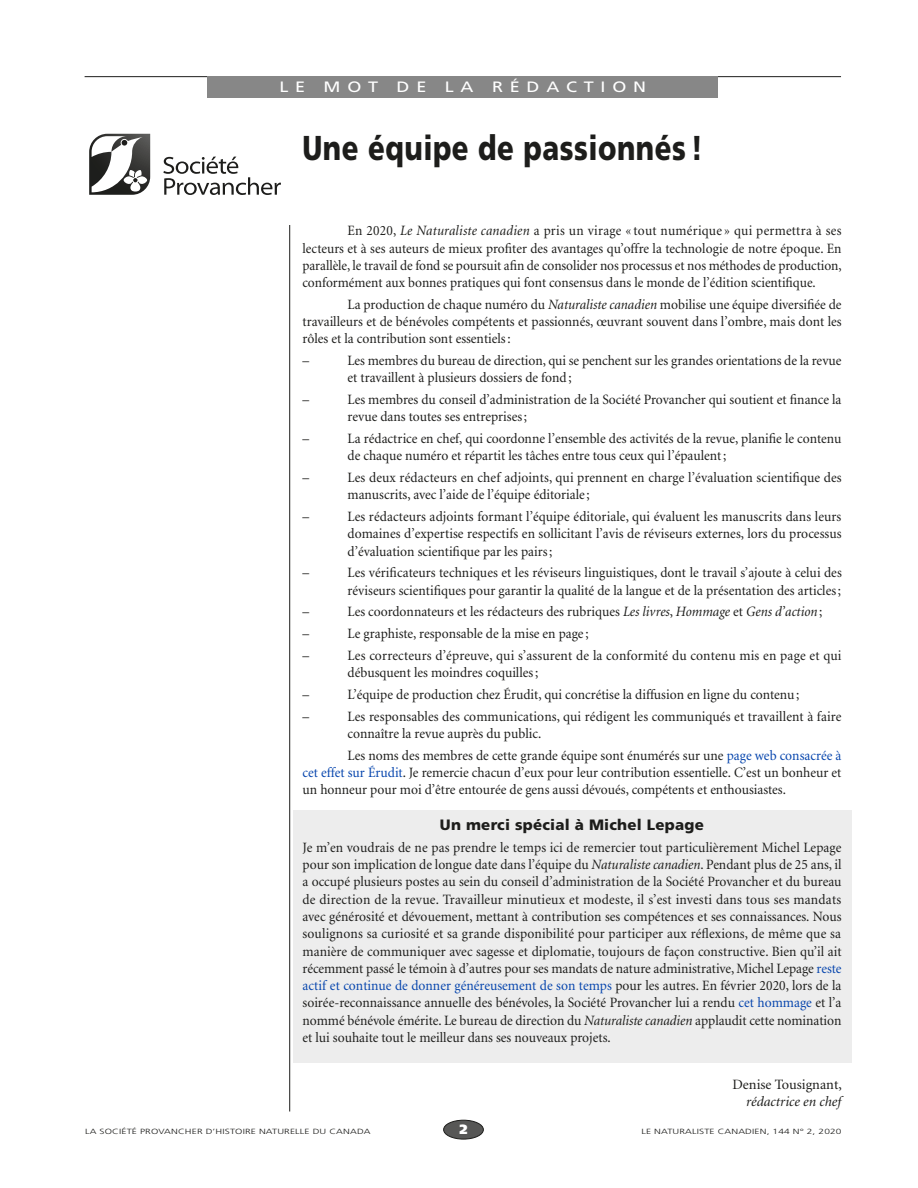
<style>
.page{position:relative;width:918px;height:1188px;background:#fff}
.page>*{position:absolute;margin:0;border:0;box-sizing:border-box;transform-origin:0 0}
.t1{font:900 34.5px "Frutiger";letter-spacing:.02em;color:#1d1d1b;scale:.8 1}
.t2{font:900 15px "Frutiger";letter-spacing:.015em;color:#1d1d1b}
.t3{font:15px "Frutiger";letter-spacing:.375em;color:#fff;scale:1.2 1}
.t4{font:14.25px/17.2px "Minion";color:#1d1d1b;scale:.95 1}
.t5{font:14.25px/17.2px "Minion";color:#1d1d1b;text-align:justify;scale:.94 1}
.t6{font:14.25px "Minion";color:#1d1d1b}
.t7{font:italic 14.25px "Minion";color:#1d1d1b}
.t8{font:900 13.5px "Frutiger";color:#fff}
.t9{font:300 7.5px "Frutiger";letter-spacing:.015em;color:#1d1d1b;scale:1.35 1}
.s1{font-style:italic}
.s2{color:#0645ad}
</style>
<div class="page">
<div style="left:444px;top:1120px;width:39px;height:19px;background:#575756;border-radius:50%"></div>
<div style="left:443px;top:1120px;width:41px;height:19px;border:1px solid #1d1d1b;border-radius:50%"></div>
<hr style="left:85px;top:76px;width:756px;height:1px;background:#1d1d1b">
<div style="left:208px;top:76px;width:510px;height:22px;background:#878787"></div>
<svg style="left:89px;top:134px;width:61px;height:61px"></svg>
<svg style="left:163px;top:157px;width:118px;height:38px"></svg>
<div style="left:293px;top:810px;width:559px;height:253px;background:#ededed"></div>
<hr style="left:289px;top:225px;width:1px;height:887px;background:#1d1d1b">
<p class="t3" style="left:279px;top:78px;width:307px">LE MOT DE LA RÉDACTION</p>
<h1 class="t1" style="left:303px;top:127px;width:502px">Une équipe de passionnés !</h1>
<p class="t5" style="left:303px;top:223px;width:575px;text-indent:45px">En 2020, <span class="s1">Le Naturaliste canadien</span> a pris un virage « tout numérique » qui permettra à ses lecteurs et à ses auteurs de mieux profiter des avantages qu’offre la technologie de notre époque. En parallèle, le travail de fond se poursuit afin de consolider nos processus et nos méthodes de production, conformément aux bonnes pratiques qui font consensus dans le monde de l’édition scientifique.</p>
<p class="t4" style="left:303px;top:296px;width:569px;text-align:justify;text-indent:45px">La production de chaque numéro du <span class="s1">Naturaliste canadien</span> mobilise une équipe diversifiée de travailleurs et de bénévoles compétents et passionnés, œuvrant souvent dans l’ombre, mais dont les rôles et la contribution sont essentiels:</p>
<p class="t4" style="left:303px;top:353px;width:9px">–</p>
<p class="t4" style="left:348px;top:353px;width:521px">Les membres du bureau de direction, qui se penchent sur les grandes orientations de la revue et travaillent à plusieurs dossiers de fond;</p>
<p class="t4" style="left:303px;top:392px;width:9px">–</p>
<p class="t4" style="left:348px;top:392px;width:521px">Les membres du conseil d’administration de la Société Provancher qui soutient et finance la revue dans toutes ses entreprises;</p>
<p class="t4" style="left:303px;top:431px;width:9px">–</p>
<p class="t4" style="left:348px;top:431px;width:521px">La rédactrice en chef, qui coordonne l’ensemble des activités de la revue, planifie le contenu de chaque numéro et répartit les tâches entre tous ceux qui l’épaulent;</p>
<p class="t4" style="left:303px;top:470px;width:9px">–</p>
<p class="t4" style="left:348px;top:470px;width:522px">Les deux rédacteurs en chef adjoints, qui prennent en charge l’évaluation scientifique des manuscrits, avec l’aide de l’équipe éditoriale ;</p>
<p class="t4" style="left:303px;top:509px;width:9px">–</p>
<p class="t4" style="left:348px;top:509px;width:522px;text-align:justify">Les rédacteurs adjoints formant l’équipe éditoriale, qui évaluent les manuscrits dans leurs domaines d’expertise respectifs en sollicitant l’avis de réviseurs externes, lors du processus d’évaluation scientifique par les pairs;</p>
<p class="t4" style="left:303px;top:565px;width:9px">–</p>
<p class="t4" style="left:348px;top:565px;width:522px">Les vérificateurs techniques et les réviseurs linguistiques, dont le travail s’ajoute à celui des réviseurs scientifiques pour garantir la qualité de la langue et de la présentation des articles;</p>
<p class="t4" style="left:303px;top:604px;width:9px">–</p>
<p class="t4" style="left:348px;top:604px;width:501px">Les coordonnateurs et les rédacteurs des rubriques <span class="s1">Les livres</span>, <span class="s1">Hommage</span> et <span class="s1">Gens d’action</span>;</p>
<p class="t4" style="left:303px;top:626px;width:9px">–</p>
<p class="t4" style="left:348px;top:626px;width:255px">Le graphiste, responsable de la mise en page ;</p>
<p class="t4" style="left:303px;top:647px;width:9px">–</p>
<p class="t4" style="left:348px;top:647px;width:521px">Les correcteurs d’épreuve, qui s’assurent de la conformité du contenu mis en page et qui débusquent les moindres coquilles;</p>
<p class="t4" style="left:303px;top:686px;width:9px">–</p>
<p class="t4" style="left:348px;top:686px;width:477px">L’équipe de production chez Érudit, qui concrétise la diffusion en ligne du contenu;</p>
<p class="t4" style="left:303px;top:708px;width:9px">–</p>
<p class="t4" style="left:348px;top:708px;width:521px">Les responsables des communications, qui rédigent les communiqués et travaillent à faire connaître la revue auprès du public.</p>
<p class="t4" style="left:303px;top:747px;width:569px;text-align:justify;text-indent:45px">Les noms des membres de cette grande équipe sont énumérés sur une <span class="s2">page web consacrée à cet effet sur Érudit</span>. Je remercie chacun d’eux pour leur contribution essentielle. C’est un bonheur et un honneur pour moi d’être entourée de gens aussi dévoués, compétents et enthousiastes.</p>
<p class="t2" style="left:440px;top:816px;width:265px">Un merci spécial à Michel Lepage</p>
<p class="t4" style="left:303px;top:839px;width:569px;text-align:justify">Je m’en voudrais de ne pas prendre le temps ici de remercier tout particulièrement Michel Lepage pour son implication de longue date dans l’équipe du <span class="s1">Naturaliste canadien</span>. Pendant plus de 25 ans, il a occupé plusieurs postes au sein du conseil d’administration de la Société Provancher et du bureau de direction de la revue. Travailleur minutieux et modeste, il s’est investi dans tous ses mandats avec générosité et dévouement, mettant à contribution ses compétences et ses connaissances. Nous soulignons sa curiosité et sa grande disponibilité pour participer aux réflexions, de même que sa manière de communiquer avec sagesse et diplomatie, toujours de façon constructive. Bien qu’il ait récemment passé le témoin à d’autres pour ses mandats de nature administrative, Michel Lepage <span class="s2">reste actif et continue de donner généreusement de son temps</span> pour les autres. En février 2020, lors de la soirée-reconnaissance annuelle des bénévoles, la Société Provancher lui a rendu <span class="s2">cet hommage</span> et l’a nommé bénévole émérite. Le bureau de direction du <span class="s1">Naturaliste canadien</span> applaudit cette nomination et lui souhaite tout le meilleur dans ses nouveaux projets.</p>
<p class="t6" style="left:733px;top:1077px;width:111px">Denise Tousignant,</p>
<p class="t7" style="left:746px;top:1095px;width:97px">rédactrice en chef</p>
<p class="t9" style="left:85px;top:1127px;width:213px">LA SOCIÉTÉ PROVANCHER D’HISTOIRE NATURELLE DU CANADA</p>
<p class="t8" style="left:460px;top:1121px;width:9px">2</p>
<p class="t9" style="left:641px;top:1127px;width:150px">LE NATURALISTE CANADIEN, 144 N° 2, 2020</p>
</div>
